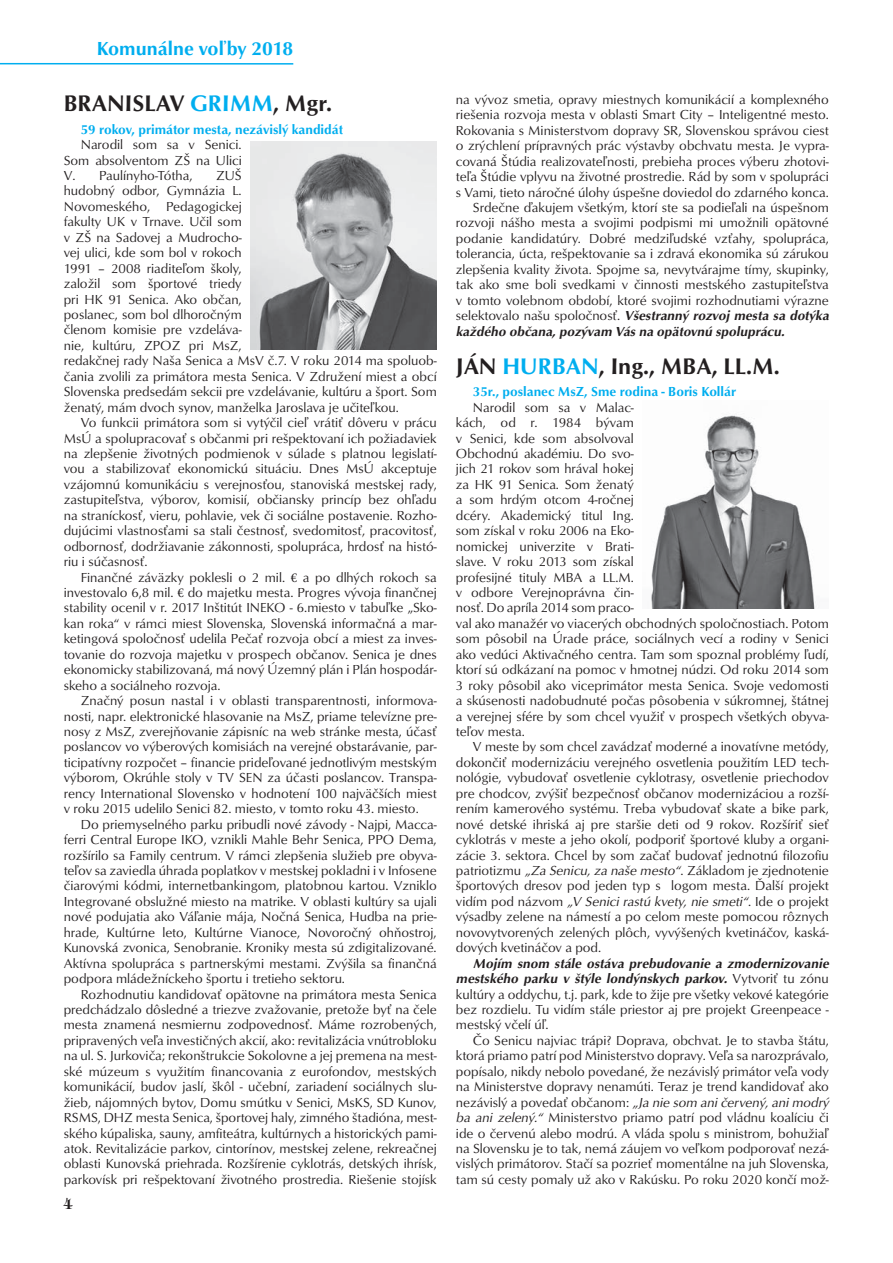
<style>
.page{position:relative;width:893px;height:1263px;background:#fff}
.page>*{position:absolute;margin:0;border:0;box-sizing:border-box;transform-origin:0 0}
.t1{font:500 23.25px "Optus TCE";color:#231f20}
.t2{font:500 19.5px "Optus TCE";color:#00aeef}
.t3{font:14.25px "Tiffany CS Demi";color:#231f20}
.t4{font:13.5px/15.5px "Optus TCE";color:#231f20;text-align:justify}
.t5{font:italic 500 13.5px "Optus TCE";color:#231f20}
.t6{font:500 13.5px "Optus TCE";color:#00aeef}
.s1{color:#00aeef}
.s2{font-family:"Minion Pro"}
.s3{font-weight:400;font-style:normal}
.s4{font-style:italic}
.s5{font-weight:500;font-style:italic}
</style>
<div class="page">
<hr style="left:0;top:63px;width:293px;height:2px;background:#00aeef">
<img style="left:250px;top:142px;width:187px;height:208px">
<img style="left:651px;top:415px;width:165px;height:193px">
<h2 class="t2" style="left:97px;top:40px;width:198px">Komunálne voľby 2018</h2>
<h1 class="t1" style="left:64px;top:94px;width:270px">BRANISLAV <span class="s1">GRIMM</span>, Mgr.</h1>
<p class="t6" style="left:81px;top:124px;width:264px">59 rokov, primátor mesta, nezávislý kandidát</p>
<p class="t4" style="left:64px;top:138px;width:179px;text-indent:17px">Narodil som sa v Senici.<br>Som absolventom ZŠ na Ulici V. Paulínyho-Tótha,</p>
<p class="t4" style="left:64px;top:169px;width:374px;text-align:left;text-indent:152px">ZUŠ<br>hudobný odbor, Gymnázia L.<br>Novomeského, Pedagogickej<br>fakulty UK v Trnave. Učil som<br>v ZŠ na Sadovej a Mudrocho-<br>vej ulici, kde som bol v rokoch<br>1991 – 2008 riaditeľom školy,<br>založil som športové triedy<br>pri HK 91 Senica. Ako občan,<br>poslanec, som bol dlhoročným<br>členom komisie pre vzdeláva-<br>nie, kultúru, ZPOZ pri MsZ,<br>redakčnej rady Naša Senica a MsV č.7. V roku 2014 ma spoluob&shy;čania zvolili za primátora mesta Senica. V Združení miest a obcí Slovenska predsedám sekcii pre vzdelávanie, kultúru a šport. Som ženatý, mám dvoch synov, manželka Jaroslava je učiteľkou.</p>
<p class="t4" style="left:64px;top:416px;width:374px;text-indent:17px">Vo funkcii primátora som si vytýčil cieľ vrátiť dôveru v prácu MsÚ a spolupracovať s občanmi pri rešpektovaní ich požiadaviek na zlepšenie životných podmienok v súlade s platnou legislatí&shy;vou a stabilizovať ekonomickú situáciu. Dnes MsÚ akceptuje vzájomnú komunikáciu s verejnosťou, stanoviská mestskej rady, zastupiteľstva, výborov, komisií, občiansky princíp bez ohľadu na straníckosť, vieru, pohlavie, vek či sociálne postavenie. Rozho&shy;dujúcimi vlastnosťami sa stali čestnosť, svedomitosť, pracovitosť, odbornosť, dodržiavanie zákonnosti, spolupráca, hrdosť na histó&shy;riu i súčasnosť.</p>
<p class="t4" style="left:64px;top:570px;width:374px;text-indent:17px">Finančné záväzky poklesli o 2 mil. <span class="s2">€</span> a po dlhých rokoch sa investovalo 6,8 mil. <span class="s2">€</span> do majetku mesta. Progres vývoja finančnej stability ocenil v r. 2017 Inštitút INEKO - 6.miesto v tabuľke „Sko&shy;kan roka“ v rámci miest Slovenska, Slovenská informačná a mar&shy;ketingová spoločnosť udelila Pečať rozvoja obcí a miest za inves&shy;tovanie do rozvoja majetku v prospech občanov. Senica je dnes ekonomicky stabilizovaná, má nový Územný plán i Plán hospodár&shy;skeho a sociálneho rozvoja.</p>
<p class="t4" style="left:64px;top:694px;width:374px;text-indent:17px">Značný posun nastal i v oblasti transparentnosti, informova&shy;nosti, napr. elektronické hlasovanie na MsZ, priame televízne pre&shy;nosy z MsZ, zverejňovanie zápisníc na web stránke mesta, účasť poslancov vo výberových komisiách na verejné obstarávanie, par&shy;ticipatívny rozpočet – financie prideľované jednotlivým mestským výborom, Okrúhle stoly v TV SEN za účasti poslancov. Transpa&shy;rency International Slovensko v hodnotení 100 najväčších miest v roku 2015 udelilo Senici 82. miesto, v tomto roku 43. miesto.</p>
<p class="t4" style="left:64px;top:817px;width:374px;text-indent:17px">Do priemyselného parku pribudli nové závody - Najpi, Macca&shy;ferri Central Europe IKO, vznikli Mahle Behr Senica, PPO Dema, rozšírilo sa Family centrum. V rámci zlepšenia služieb pre obyva&shy;teľov sa zaviedla úhrada poplatkov v mestskej pokladni i v Infosene čiarovými kódmi, internetbankingom, platobnou kartou. Vzniklo Integrované obslužné miesto na matrike. V oblasti kultúry sa ujali nové podujatia ako Váľanie mája, Nočná Senica, Hudba na prie&shy;hrade, Kultúrne leto, Kultúrne Vianoce, Novoročný ohňostroj, Kunovská zvonica, Senobranie. Kroniky mesta sú zdigitalizované.<br>Aktívna spolupráca s partnerskými mestami. Zvýšila sa finančná podpora mládežníckeho športu i tretieho sektoru.</p>
<p class="t4" style="left:64px;top:987px;width:374px;text-indent:17px">Rozhodnutiu kandidovať opätovne na primátora mesta Senica predchádzalo dôsledné a triezve zvažovanie, pretože byť na čele mesta znamená nesmiernu zodpovednosť. Máme rozrobených, pripravených veľa investičných akcií, ako: revitalizácia vnútrobloku na ul. S. Jurkoviča; rekonštrukcie Sokolovne a jej premena na mest&shy;ské múzeum s využitím financovania z eurofondov, mestských komunikácií, budov jaslí, škôl - učební, zariadení sociálnych slu&shy;žieb, nájomných bytov, Domu smútku v Senici, MsKS, SD Kunov, RSMS, DHZ mesta Senica, športovej haly, zimného štadióna, mest&shy;ského kúpaliska, sauny, amfiteátra, kultúrnych a historických pami&shy;atok. Revitalizácie parkov, cintorínov, mestskej zelene, rekreačnej oblasti Kunovská priehrada. Rozšírenie cyklotrás, detských ihrísk, parkovísk pri rešpektovaní životného prostredia. Riešenie stojísk</p>
<p class="t3" style="left:64px;top:1195px;width:10px">4</p>
<p class="t4" style="left:456px;top:93px;width:374px">na vývoz smetia, opravy miestnych komunikácií a komplexného</p>
<p class="t4" style="left:456px;top:108px;width:374px">riešenia rozvoja mesta v oblasti Smart City – Inteligentné mesto.</p>
<p class="t4" style="left:456px;top:124px;width:374px">Rokovania s Ministerstvom dopravy SR, Slovenskou správou ciest</p>
<p class="t4" style="left:456px;top:139px;width:374px">o zrýchlení prípravných prác výstavby obchvatu mesta. Je vypra-</p>
<p class="t4" style="left:456px;top:154px;width:374px">covaná Štúdia realizovateľnosti, prebieha proces výberu zhotovi-</p>
<p class="t4" style="left:456px;top:170px;width:374px">teľa Štúdie vplyvu na životné prostredie. Rád by som v spolupráci</p>
<p class="t4" style="left:456px;top:185px;width:374px">s Vami, tieto náročné úlohy úspešne doviedol do zdarného konca.</p>
<p class="t4" style="left:473px;top:201px;width:357px">Srdečne ďakujem všetkým, ktorí ste sa podieľali na úspešnom</p>
<p class="t4" style="left:456px;top:216px;width:374px">rozvoji nášho mesta a svojimi podpismi mi umožnili opätovné</p>
<p class="t4" style="left:456px;top:232px;width:374px">podanie kandidatúry. Dobré medziľudské vzťahy, spolupráca,</p>
<p class="t4" style="left:456px;top:247px;width:374px">tolerancia, úcta, rešpektovanie sa i zdravá ekonomika sú zárukou</p>
<p class="t4" style="left:456px;top:263px;width:374px">zlepšenia kvality života. Spojme sa, nevytvárajme tímy, skupinky,</p>
<p class="t4" style="left:456px;top:278px;width:374px">tak ako sme boli svedkami v činnosti mestského zastupiteľstva</p>
<p class="t4" style="left:456px;top:293px;width:374px">v tomto volebnom období, ktoré svojimi rozhodnutiami výrazne</p>
<p class="t5" style="left:456px;top:310px;width:377px"><span class="s3">selektovalo našu spoločnosť.</span> Všestranný rozvoj mesta sa dotýka</p>
<p class="t5" style="left:456px;top:326px;width:332px">každého občana, pozývam Vás na opätovnú spoluprácu.</p>
<h1 class="t1" style="left:456px;top:356px;width:325px">JÁN <span class="s1">HURBAN</span>, Ing., MBA, LL.M.</h1>
<p class="t6" style="left:473px;top:386px;width:265px">35r., poslanec MsZ, Sme rodina - Boris Kollár</p>
<p class="t4" style="left:456px;top:401px;width:374px;text-align:left;text-indent:17px">Narodil som sa v Malac-<br>kách, od r. 1984 bývam<br>v Senici, kde som absolvoval<br>Obchodnú akadémiu. Do svo-<br>jich 21 rokov som hrával hokej<br>za HK 91 Senica. Som ženatý<br>a som hrdým otcom 4-ročnej<br>dcéry. Akademický titul Ing.<br>som získal v roku 2006 na Eko-<br>nomickej univerzite v Brati-<br>slave. V roku 2013 som získal<br>profesijné tituly MBA a LL.M.<br>v odbore Verejnoprávna čin-<br>nosť. Do apríla 2014 som praco-<br>val ako manažér vo viacerých obchodných spoločnostiach. Potom som pôsobil na Úrade práce, sociálnych vecí a rodiny v Senici ako vedúci Aktivačného centra. Tam som spoznal problémy ľudí, ktorí sú odkázaní na pomoc v hmotnej núdzi. Od roku 2014 som 3 roky pôsobil ako viceprimátor mesta Senica. Svoje vedomosti a skúsenosti nadobudnuté počas pôsobenia v súkromnej, štátnej a verejnej sfére by som chcel využiť v prospech všetkých obyva&shy;teľov mesta.</p>
<p class="t4" style="left:456px;top:740px;width:374px;text-indent:17px">V meste by som chcel zavádzať moderné a inovatívne metódy, dokončiť modernizáciu verejného osvetlenia použitím LED tech&shy;nológie, vybudovať osvetlenie cyklotrasy, osvetlenie priechodov pre chodcov, zvýšiť bezpečnosť občanov modernizáciou a rozší&shy;rením kamerového systému. Treba vybudovať skate a bike park, nové detské ihriská aj pre staršie deti od 9 rokov. Rozšíriť sieť cyklotrás v meste a jeho okolí, podporiť športové kluby a organi&shy;zácie 3. sektora. Chcel by som začať budovať jednotnú filozofiu patriotizmu <span class="s4">„Za Senicu, za naše mesto“</span>. Základom je zjednotenie športových dresov pod jeden typ s logom mesta. Ďalší projekt v i d í m p o d n ázvo m <span class="s4">„V Senici rastú kvety, nie smeti“</span>. I d e o p roj e kt výsadby zelene na námestí a po celom meste pomocou rôznych novovytvorených zelených plôch, vyvýšených kvetináčov, kaská&shy;dových kvetináčov a pod.</p>
<p class="t4" style="left:456px;top:956px;width:377px;text-align:left;text-indent:17px"><span class="s5">Mojím snom stále ostáva prebudovanie a zmodernizovanie mestského parku v štýle londýnskych parkov.</span> V y tvo r i ť t u z ó n u kultúry a oddychu, t.j. park, kde to žije pre všetky vekové kategórie bez rozdielu. Tu vidím stále priestor aj pre projekt Greenpeace - mestský včelí úľ.</p>
<p class="t4" style="left:456px;top:1034px;width:377px;text-align:left;text-indent:17px">Čo Senicu najviac trápi? Doprava, obchvat. Je to stavba štátu, ktorá priamo patrí pod Ministerstvo dopravy. Veľa sa narozprávalo, popísalo, nikdy nebolo povedané, že nezávislý primátor veľa vody na Ministerstve dopravy nenamúti. Teraz je trend kandidovať ako nezávislý a povedať občanom: <span class="s4">„Ja nie som ani červený, ani modrý ba ani zelený.“</span> Ministerstvo priamo patrí pod vládnu koalíciu či ide o červenú alebo modrú. A vláda spolu s ministrom, bohužiaľ na Slovensku je to tak, nemá záujem vo veľkom podporovať nezá&shy;vislých primátorov. Stačí sa pozrieť momentálne na juh Slovenska, tam sú cesty pomaly už ako v Rakúsku. Po roku 2020 končí mož-</p>
</div>
